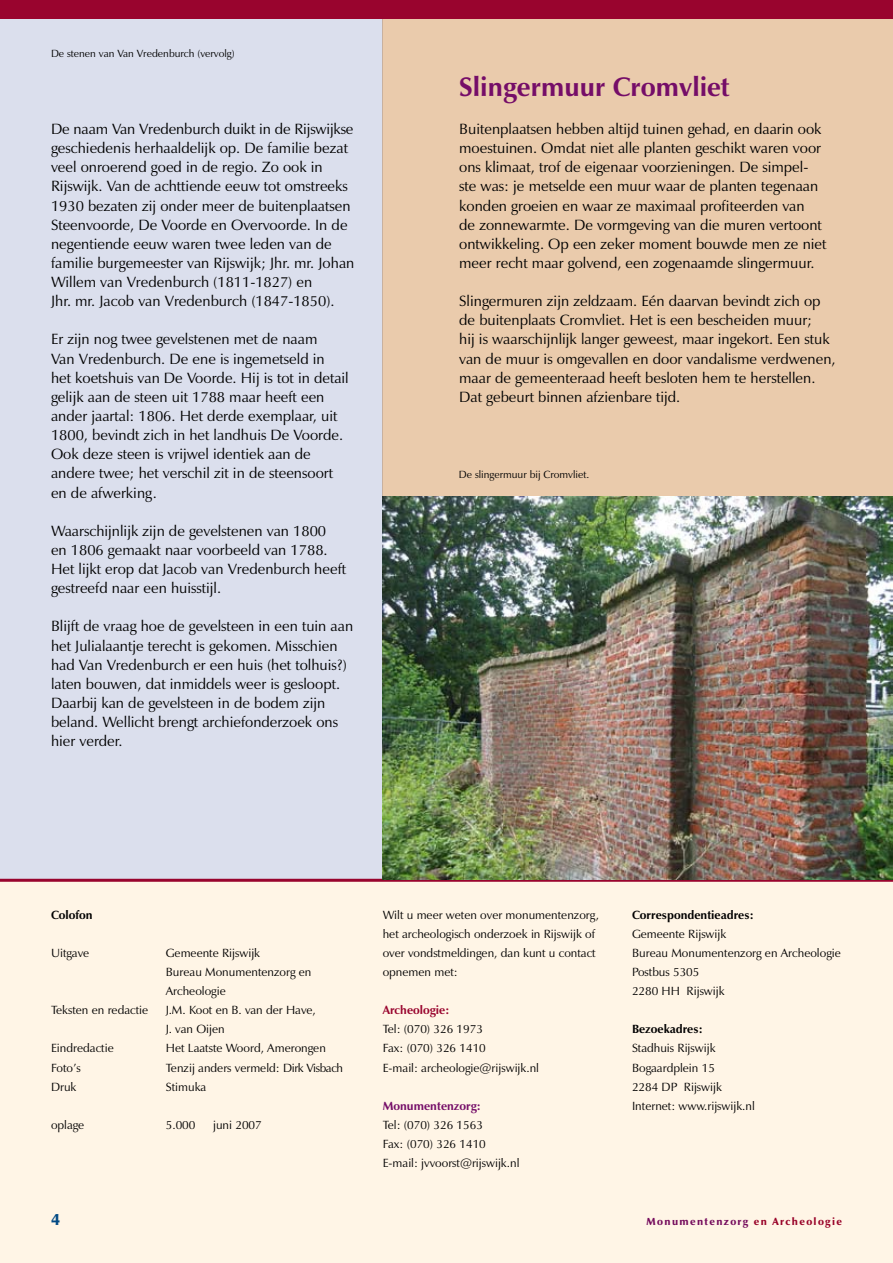
<style>
.page{position:relative;width:893px;height:1263px;background:#fff}
.page>*{position:absolute;margin:0;border:0;box-sizing:border-box;transform-origin:0 0}
.t1{font:700 27px "Zapf Humanist 601 BT";color:#750d68}
.t2{font:15px/19.2px "Zapf Humanist 601 BT";color:#000}
.t3{font:12px/19.2px "Zapf Humanist 601 BT";color:#000}
.t4{font:700 12px "Zapf Humanist 601 BT";color:#000}
.t5{font:700 12px "Zapf Humanist 601 BT";color:#750d68}
.t6{font:700 12px "Zapf Humanist 601 BT";color:#99042e}
.t7{font:10.5px "Zapf Humanist 601 BT";color:#000}
.t8{font:900 10.35px "Zapf Humanist 601 BT";letter-spacing:.13em;color:#750d68}
.s1{color:#99042e}
</style>
<div class="page">
<div style="left:383px;top:19px;width:510px;height:477px;background:#eacbac"></div>
<div style="left:0;top:19px;width:383px;height:861px;background:#dbdfed"></div>
<div style="left:0;top:880px;width:893px;height:383px;background:#fff5e6"></div>
<hr style="left:0;top:879px;width:893px;height:3px;background:#99042e">
<div style="left:0;top:0;width:893px;height:19px;background:#99042e"></div>
<img style="left:383px;top:496px;width:510px;height:383px">
<p class="t7" style="left:51px;top:47px;width:185px">De stenen van Van Vredenburch (vervolg)</p>
<p class="t2" style="left:51px;top:119px;width:305px">De naam Van Vredenburch duikt in de Rijswijkse geschiedenis herhaaldelijk op. De familie bezat veel onroerend goed in de regio. Zo ook in Rijswijk. Van de achttiende eeuw tot omstreeks 1930 bezaten zij onder meer de buitenplaatsen Steenvoorde, De Voorde en Overvoorde. In de negentiende eeuw waren twee leden van de familie burgemeester van Rijswijk; Jhr. mr. Johan Willem van Vredenburch (1811-1827) en<br>Jhr. mr. Jacob van Vredenburch (1847-1850).</p>
<p class="t2" style="left:51px;top:330px;width:299px">Er zijn nog twee gevelstenen met de naam<br>Van Vredenburch. De ene is ingemetseld in<br>het koetshuis van De Voorde. Hij is tot in detail gelijk aan de steen uit 1788 maar heeft een ander jaartal: 1806. Het derde exemplaar, uit 1800, bevindt zich in het landhuis De Voorde.<br>Ook deze steen is vrijwel identiek aan de andere twee; het verschil zit in de steensoort en de afwerking.</p>
<p class="t2" style="left:51px;top:521px;width:297px">Waarschijnlijk zijn de gevelstenen van 1800<br>en 1806 gemaakt naar voorbeeld van 1788.<br>Het lijkt erop dat Jacob van Vredenburch heeft gestreefd naar een huisstijl.</p>
<p class="t2" style="left:51px;top:617px;width:304px">Blijft de vraag hoe de gevelsteen in een tuin aan het Julialaantje terecht is gekomen. Misschien had Van Vredenburch er een huis (het tolhuis?) laten bouwen, dat inmiddels weer is gesloopt.<br>Daarbij kan de gevelsteen in de bodem zijn beland. Wellicht brengt archiefonderzoek ons hier verder.</p>
<h1 class="t1" style="left:459px;top:70px;width:272px">Slingermuur Cromvliet</h1>
<p class="t2" style="left:459px;top:119px;width:369px">Buitenplaatsen hebben altijd tuinen gehad, en daarin ook moestuinen. Omdat niet alle planten geschikt waren voor ons klimaat, trof de eigenaar voorzieningen. De simpel&shy;ste was: je metselde een muur waar de planten tegenaan konden groeien en waar ze maximaal profiteerden van<br>de zonnewarmte. De vormgeving van die muren vertoont ontwikkeling. Op een zeker moment bouwde men ze niet meer recht maar golvend, een zogenaamde slingermuur.</p>
<p class="t2" style="left:459px;top:291px;width:378px">Slingermuren zijn zeldzaam. Eén daarvan bevindt zich op de buitenplaats Cromvliet. Het is een bescheiden muur;<br>hij is waarschijnlijk langer geweest, maar ingekort. Een stuk van de muur is omgevallen en door vandalisme verdwenen, maar de gemeenteraad heeft besloten hem te herstellen.<br>Dat gebeurt binnen afzienbare tijd.</p>
<p class="t7" style="left:459px;top:468px;width:132px">De slingermuur bij Cromvliet.</p>
<p class="t4" style="left:51px;top:907px;width:43px">Colofon</p>
<p class="t3" style="left:51px;top:943px;width:40px">Uitgave</p>
<p class="t3" style="left:166px;top:943px;width:147px">Gemeente Rijswijk<br>Bureau Monumentenzorg en<br>Archeologie</p>
<p class="t3" style="left:51px;top:1000px;width:99px">Teksten en redactie</p>
<p class="t3" style="left:166px;top:1000px;width:152px">J.M. Koot en B. van der Have,<br>J. van Oijen</p>
<p class="t3" style="left:51px;top:1039px;width:64px">Eindredactie</p>
<p class="t3" style="left:166px;top:1039px;width:162px">Het Laatste Woord, Amerongen</p>
<p class="t3" style="left:51px;top:1058px;width:31px">Foto’s</p>
<p class="t3" style="left:166px;top:1058px;width:179px">Tenzij anders vermeld: Dirk Visbach</p>
<p class="t3" style="left:51px;top:1077px;width:27px">Druk</p>
<p class="t3" style="left:166px;top:1077px;width:42px">Stimuka</p>
<p class="t3" style="left:51px;top:1115px;width:35px">oplage</p>
<p class="t3" style="left:166px;top:1115px;width:31px">5.000</p>
<p class="t3" style="left:213px;top:1115px;width:50px">juni 2007</p>
<p class="t3" style="left:383px;top:905px;width:218px">Wilt u meer weten over monumentenzorg, het archeologisch onderzoek in Rijswijk of over vondstmeldingen, dan kunt u contact opnemen met:</p>
<p class="t6" style="left:383px;top:1003px;width:68px">Archeologie:</p>
<p class="t3" style="left:383px;top:1020px;width:158px">Tel: (070) 326 1973<br>Fax: (070) 326 1410<br>E-mail: archeologie@rijswijk.nl</p>
<p class="t5" style="left:383px;top:1098px;width:100px">Monumentenzorg:</p>
<p class="t3" style="left:383px;top:1115px;width:138px">Tel: (070) 326 1563<br>Fax: (070) 326 1410<br>E-mail: jvvoorst@rijswijk.nl</p>
<p class="t4" style="left:632px;top:907px;width:123px">Correspondentieadres:</p>
<p class="t3" style="left:632px;top:924px;width:210px">Gemeente Rijswijk<br>Bureau Monumentenzorg en Archeologie<br>Postbus 5305<br>2280 HH Rijswijk</p>
<p class="t4" style="left:632px;top:1022px;width:72px">Bezoekadres:</p>
<p class="t3" style="left:632px;top:1039px;width:124px">Stadhuis Rijswijk<br>Bogaardplein 15<br>2284 DP Rijswijk<br>Internet: www.rijswijk.nl</p>
<p class="t8" style="left:647px;top:1215px;width:197px">Monumentenzorg <span class="s1">en Archeologie</span></p>
</div>
